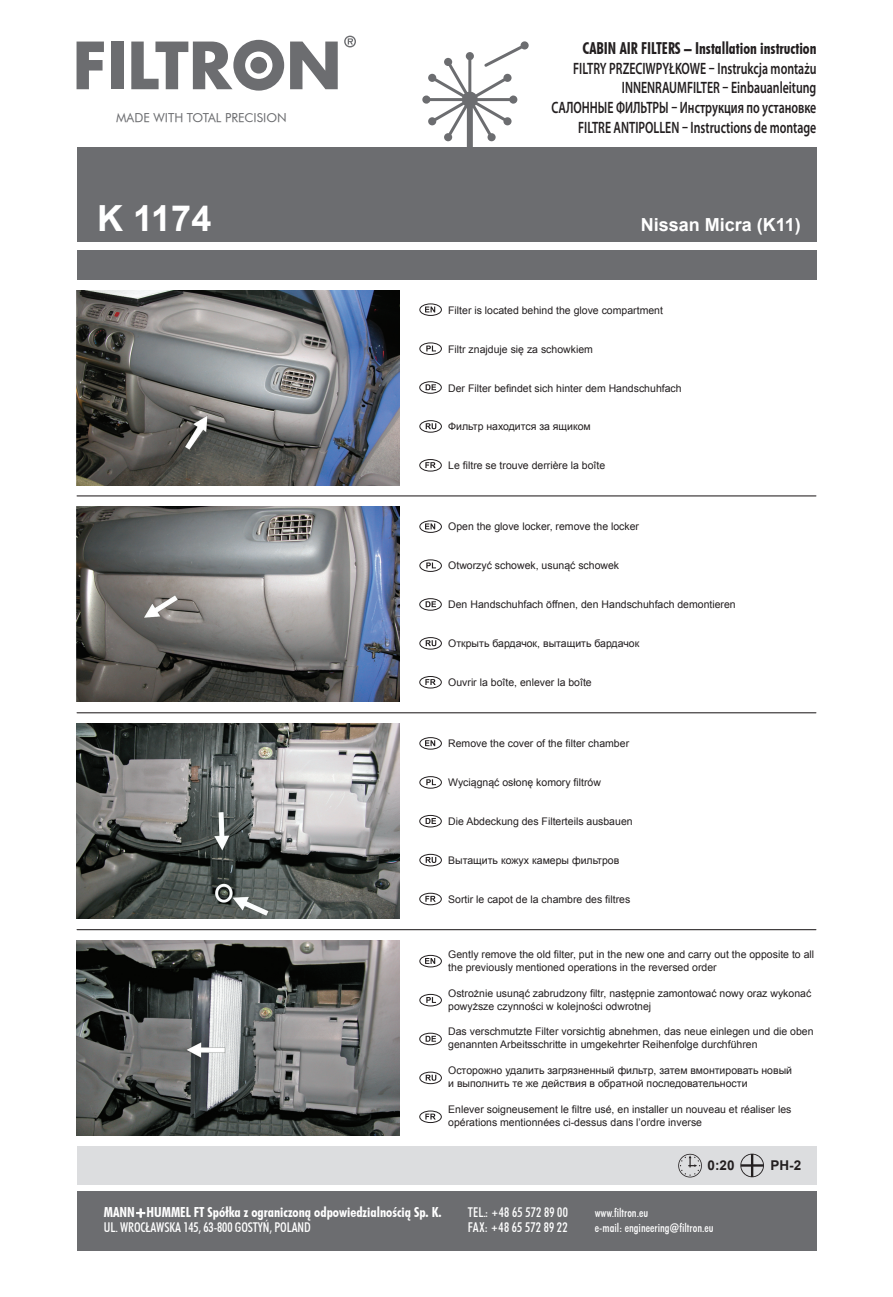
<style>
.page{position:relative;width:893px;height:1297px;background:#fff}
.page>*{position:absolute;margin:0;border:0;box-sizing:border-box;transform-origin:0 0}
.t1{font:700 36px "Arial";color:#fff}
.t2{font:700 18px "Arial";color:#fff}
.t3{font:600 16.5px/19.8px "Myriad Pro";color:#231f20;text-align:right;scale:.72 1}
.t4{font:16.5px "Futura Bd Cn AT";color:#231f20;scale:.92 1}
.t5{font:13.8px "Futura Bd Cn AT";color:#fff}
.t6{font:13.5px "Futura Md Cn AT";letter-spacing:-.01em;color:#fff}
.t7{font:13.5px/15px "Futura Md Cn AT";letter-spacing:.02em;color:#fff}
.t8{font:700 13.5px "Arial";color:#231f20}
.t9{font:12.45px "Futura Bk AT";color:#6c6d70}
.t10{font:12px/15px "Futura Md Cn AT";color:#fff}
.t11{font:10.5px/13px "Arial";color:#231f20}
.s1{font-family:"Futura Black AT";font-size:9px}
.s2{font-family:"Futura X Blk Cn AT";font-size:10.5px}
</style>
<div class="page">
<svg style="left:77px;top:42px;width:27px;height:47px"></svg>
<div style="left:111px;top:42px;width:12px;height:47px;background:#6c6d70"></div>
<svg style="left:131px;top:40px;width:153px;height:51px"></svg>
<svg style="left:290px;top:42px;width:48px;height:47px"></svg>
<svg style="left:344px;top:36px;width:12px;height:11px"></svg>
<div style="left:77px;top:147px;width:739px;height:95px;background:#6c6d70"></div>
<div style="left:77px;top:250px;width:739px;height:29px;background:#6c6d70"></div>
<svg style="left:422px;top:41px;width:107px;height:106px"></svg>
<div style="left:77px;top:1146px;width:739px;height:38px;background:#dcdddf"></div>
<div style="left:77px;top:1191px;width:739px;height:59px;background:#6c6d70"></div>
<svg style="left:136px;top:1208px;width:10px;height:10px"></svg>
<hr style="left:77px;top:495px;width:739px;height:1px;background:#231f20">
<hr style="left:77px;top:712px;width:739px;height:1px;background:#231f20">
<hr style="left:77px;top:929px;width:739px;height:1px;background:#231f20">
<svg style="left:678px;top:1154px;width:24px;height:23px"></svg>
<svg style="left:740px;top:1154px;width:24px;height:23px"></svg>
<svg style="left:425px;top:306px;width:10px;height:6px"></svg>
<div style="left:419px;top:303px;width:23px;height:13px;border:1px solid #231f20;border-radius:50%"></div>
<svg style="left:426px;top:346px;width:10px;height:5px"></svg>
<div style="left:419px;top:342px;width:23px;height:13px;border:1px solid #231f20;border-radius:50%"></div>
<svg style="left:426px;top:384px;width:10px;height:6px"></svg>
<div style="left:419px;top:381px;width:23px;height:13px;border:1px solid #231f20;border-radius:50%"></div>
<svg style="left:426px;top:423px;width:10px;height:6px"></svg>
<div style="left:419px;top:420px;width:23px;height:13px;border:1px solid #231f20;border-radius:50%"></div>
<svg style="left:425px;top:462px;width:11px;height:6px"></svg>
<div style="left:419px;top:459px;width:23px;height:12px;border:1px solid #231f20;border-radius:50%"></div>
<svg style="left:425px;top:523px;width:10px;height:6px"></svg>
<div style="left:419px;top:520px;width:23px;height:13px;border:1px solid #231f20;border-radius:50%"></div>
<svg style="left:426px;top:562px;width:10px;height:6px"></svg>
<div style="left:419px;top:559px;width:23px;height:13px;border:1px solid #231f20;border-radius:50%"></div>
<svg style="left:426px;top:601px;width:10px;height:6px"></svg>
<div style="left:419px;top:598px;width:23px;height:13px;border:1px solid #231f20;border-radius:50%"></div>
<svg style="left:426px;top:640px;width:10px;height:6px"></svg>
<div style="left:419px;top:637px;width:23px;height:13px;border:1px solid #231f20;border-radius:50%"></div>
<svg style="left:425px;top:679px;width:11px;height:6px"></svg>
<div style="left:419px;top:676px;width:23px;height:12px;border:1px solid #231f20;border-radius:50%"></div>
<svg style="left:425px;top:740px;width:10px;height:6px"></svg>
<div style="left:419px;top:737px;width:23px;height:13px;border:1px solid #231f20;border-radius:50%"></div>
<svg style="left:426px;top:779px;width:10px;height:6px"></svg>
<div style="left:419px;top:776px;width:23px;height:13px;border:1px solid #231f20;border-radius:50%"></div>
<svg style="left:426px;top:818px;width:10px;height:6px"></svg>
<div style="left:419px;top:815px;width:23px;height:12px;border:1px solid #231f20;border-radius:50%"></div>
<svg style="left:426px;top:857px;width:10px;height:6px"></svg>
<div style="left:419px;top:854px;width:23px;height:12px;border:1px solid #231f20;border-radius:50%"></div>
<svg style="left:425px;top:896px;width:11px;height:6px"></svg>
<div style="left:419px;top:893px;width:23px;height:12px;border:1px solid #231f20;border-radius:50%"></div>
<svg style="left:425px;top:958px;width:10px;height:6px"></svg>
<div style="left:419px;top:955px;width:23px;height:12px;border:1px solid #231f20;border-radius:50%"></div>
<svg style="left:426px;top:997px;width:10px;height:6px"></svg>
<div style="left:419px;top:994px;width:23px;height:12px;border:1px solid #231f20;border-radius:50%"></div>
<svg style="left:426px;top:1036px;width:10px;height:6px"></svg>
<div style="left:419px;top:1033px;width:23px;height:12px;border:1px solid #231f20;border-radius:50%"></div>
<svg style="left:426px;top:1075px;width:10px;height:6px"></svg>
<div style="left:419px;top:1072px;width:23px;height:12px;border:1px solid #231f20;border-radius:50%"></div>
<svg style="left:425px;top:1114px;width:11px;height:5px"></svg>
<div style="left:419px;top:1110px;width:23px;height:13px;border:1px solid #231f20;border-radius:50%"></div>
<img style="left:77px;top:290px;width:323px;height:195px">
<img style="left:77px;top:506px;width:323px;height:195px">
<img style="left:77px;top:723px;width:323px;height:196px">
<img style="left:77px;top:940px;width:323px;height:195px">
<p class="t9" style="left:116px;top:110px;width:172px">MADE WITH TOTAL PRECISION</p>
<h1 class="t1" style="left:97px;top:195px;width:116px">K 1174</h1>
<h3 class="t4" style="left:582px;top:38px;width:256px">CABIN AIR FILTERS – Installation instruction</h3>
<h3 class="t3" style="left:551px;top:58px;width:370px">FILTRY PRZECIWPYŁKOWE – Instrukcja montażu INNENRAUMFILTER – Einbauanleitung<br>САЛОННЫЕ ФИЛЬТРЫ – Инструкция по установке FILTRE ANTIPOLLEN – Instructions de montage</h3>
<h2 class="t2" style="left:641px;top:213px;width:162px">Nissan Micra (K11)</h2>
<p class="t11" style="left:448px;top:304px;width:216px">Filter is located behind the glove compartment</p>
<p class="t11" style="left:448px;top:342px;width:146px">Filtr znajduje się za schowkiem</p>
<p class="t11" style="left:448px;top:381px;width:235px">Der Filter befindet sich hinter dem Handschuhfach</p>
<p class="t11" style="left:448px;top:420px;width:144px">Фильтр находится за ящиком</p>
<p class="t11" style="left:448px;top:459px;width:158px">Le filtre se trouve derrière la boîte</p>
<p class="t11" style="left:448px;top:520px;width:192px">Open the glove locker, remove the locker</p>
<p class="t11" style="left:448px;top:559px;width:172px">Otworzyć schowek, usunąć schowek</p>
<p class="t11" style="left:448px;top:598px;width:289px">Den Handschuhfach öffnen, den Handschuhfach demontieren</p>
<p class="t11" style="left:448px;top:637px;width:193px">Открыть бардачок, вытащить бардачок</p>
<p class="t11" style="left:448px;top:676px;width:145px">Ouvrir la boîte, enlever la boîte</p>
<p class="t11" style="left:448px;top:737px;width:182px">Remove the cover of the filter chamber</p>
<p class="t11" style="left:448px;top:776px;width:154px">Wyciągnąć osłonę komory filtrów</p>
<p class="t11" style="left:448px;top:815px;width:186px">Die Abdeckung des Filterteils ausbauen</p>
<p class="t11" style="left:448px;top:854px;width:173px">Вытащить кожух камеры фильтров</p>
<p class="t11" style="left:448px;top:893px;width:184px">Sortir le capot de la chambre des filtres</p>
<p class="t11" style="left:448px;top:947px;width:367px">Gently remove the old filter, put in the new one and carry out the opposite to all the previously mentioned operations in the reversed order</p>
<p class="t11" style="left:448px;top:986px;width:364px">Ostrożnie usunąć zabrudzony filtr, następnie zamontować nowy oraz wykonać powyższe czynności w kolejności odwrotnej</p>
<p class="t11" style="left:448px;top:1025px;width:367px">Das verschmutzte Filter vorsichtig abnehmen, das neue einlegen und die oben genannten Arbeitsschritte in umgekehrter Reihenfolge durchführen</p>
<p class="t11" style="left:448px;top:1064px;width:345px">Осторожно удалить загрязненный фильтр, затем вмонтировать новый и выполнить те же действия в обратной последовательности</p>
<p class="t11" style="left:448px;top:1103px;width:345px">Enlever soigneusement le filtre usé, en installer un nouveau et réaliser les opérations mentionnées ci-dessus dans l’ordre inverse</p>
<p class="t8" style="left:708px;top:1156px;width:29px">0:20</p>
<p class="t8" style="left:771px;top:1156px;width:32px">PH-2</p>
<h3 class="t5" style="left:104px;top:1204px;width:339px">MANN+HUMMEL FT Spółka z ograniczoną odpowiedzialnością Sp. K.</h3>
<p class="t6" style="left:104px;top:1219px;width:208px">UL. WROCŁAWSKA 145, 63-800 GOSTYŃ, POLAND</p>
<p class="t7" style="left:468px;top:1205px;width:102px">TEL.: <span class="s1">+</span>48 65 572 89 00<br>FAX: <span class="s1">+</span>48 65 572 89 22</p>
<p class="t10" style="left:595px;top:1205px;width:120px">www.filtron.eu<br>e-mail: engineering<span class="s2">@</span>filtron.eu</p>
</div>
